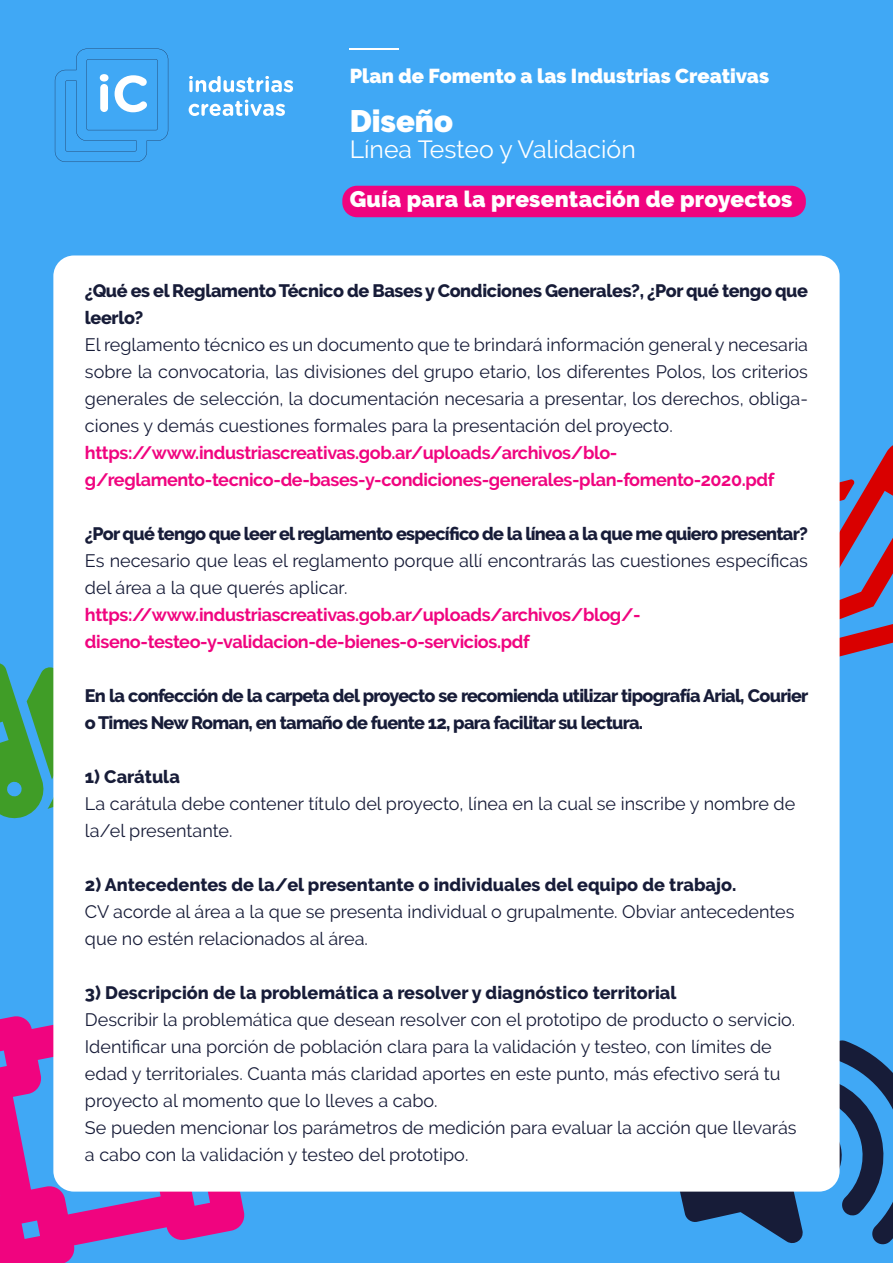
<style>
.page{position:relative;width:893px;height:1263px;background:#40a8f5}
.page>*{position:absolute;margin:0;border:0;box-sizing:border-box;transform-origin:0 0}
.t1{font:900 30.9px "Raleway";color:#fff}
.t2{font:24.75px "Raleway";color:#fff}
.t3{font:900 22.5px "Raleway";letter-spacing:.01em;color:#fff}
.t4{font:900 20.1px "Raleway";color:#fff}
.t5{font:18px/27px "Raleway";color:#171c38}
.t6{font:800 18px/27px "Raleway";letter-spacing:-.035em;color:#171c38}
.t7{font:700 18px/27px "Raleway";letter-spacing:-.02em;color:#f0047f}
.t8{font:800 18px "Raleway";color:#171c38}
</style>
<div class="page">
<svg style="left:840px;top:445px;width:53px;height:212px"></svg>
<svg style="left:0;top:663px;width:53px;height:156px"></svg>
<svg style="left:0;top:1016px;width:246px;height:247px;fill:#f0047f"></svg>
<svg style="left:670px;top:1040px;width:223px;height:205px"></svg>
<div style="left:53px;top:255px;width:787px;height:936px;background:#fff;border-radius:21px"></div>
<svg style="left:189px;top:76px;width:104px;height:16px"></svg>
<svg style="left:189px;top:100px;width:96px;height:16px"></svg>
<svg style="left:55px;top:49px;width:113px;height:113px"></svg>
<hr style="left:350px;top:49px;width:49px;height:1px;background:#fff">
<div style="left:342px;top:186px;width:464px;height:31px;background:#f0047f;border-radius:15px"></div>
<p class="t4" style="left:350px;top:64px;width:421px">Plan de Fomento a las Industrias Creativas</p>
<h1 class="t1" style="left:350px;top:104px;width:105px">Diseño</h1>
<h2 class="t2" style="left:350px;top:135px;width:287px">Línea Testeo y Validación</h2>
<p class="t3" style="left:350px;top:186px;width:444px">Guía para la presentación de proyectos</p>
<p class="t6" style="left:85px;top:277px;width:725px">¿Qué es el Reglamento Técnico de Bases y Condiciones Generales?, ¿Por qué tengo que leerlo?</p>
<p class="t5" style="left:85px;top:331px;width:725px;text-align:justify">El reglamento técnico es un documento que te brindará información general y necesaria sobre la convocatoria, las divisiones del grupo etario, los diferentes Polos, los criterios generales de selección, la documentación necesaria a presentar, los derechos, obliga&shy;ciones y demás cuestiones formales para la presentación del proyecto.</p>
<p class="t7" style="left:85px;top:439px;width:691px">https://www.industriascreativas.gob.ar/uploads/archivos/blo&shy;g/reglamento-tecnico-de-bases-y-condiciones-generales-plan-fomento-2020.pdf</p>
<p class="t6" style="left:85px;top:520px;width:724px">¿Por qué tengo que leer el reglamento específico de la línea a la que me quiero presentar?</p>
<p class="t5" style="left:85px;top:547px;width:725px">Es necesario que leas el reglamento porque allí encontrarás las cuestiones específicas del área a la que querés aplicar.</p>
<p class="t7" style="left:85px;top:601px;width:557px">https://www.industriascreativas.gob.ar/uploads/archivos/blog/- diseno-testeo-y-validacion-de-bienes-o-servicios.pdf</p>
<p class="t6" style="left:85px;top:682px;width:725px">En la confección de la carpeta del proyecto se recomienda utilizar tipografía Arial, Courier o Times New Roman, en tamaño de fuente 12, para facilitar su lectura.</p>
<p class="t8" style="left:85px;top:767px;width:96px">1) Carátula</p>
<p class="t5" style="left:85px;top:790px;width:712px">La carátula debe contener título del proyecto, línea en la cual se inscribe y nombre de la/el presentante.</p>
<p class="t8" style="left:85px;top:875px;width:653px">2) Antecedentes de la/el presentante o individuales del equipo de trabajo.</p>
<p class="t5" style="left:85px;top:898px;width:711px">CV acorde al área a la que se presenta individual o grupalmente. Obviar antecedentes que no estén relacionados al área.</p>
<p class="t8" style="left:85px;top:983px;width:593px">3) Descripción de la problemática a resolver y diagnóstico territorial</p>
<p class="t5" style="left:85px;top:1006px;width:713px">Describir la problemática que desean resolver con el prototipo de producto o servicio.<br>Identificar una porción de población clara para la validación y testeo, con límites de edad y territoriales. Cuanta más claridad aportes en este punto, más efectivo será tu proyecto al momento que lo lleves a cabo.<br>Se pueden mencionar los parámetros de medición para evaluar la acción que llevarás a cabo con la validación y testeo del prototipo.</p>
</div>
